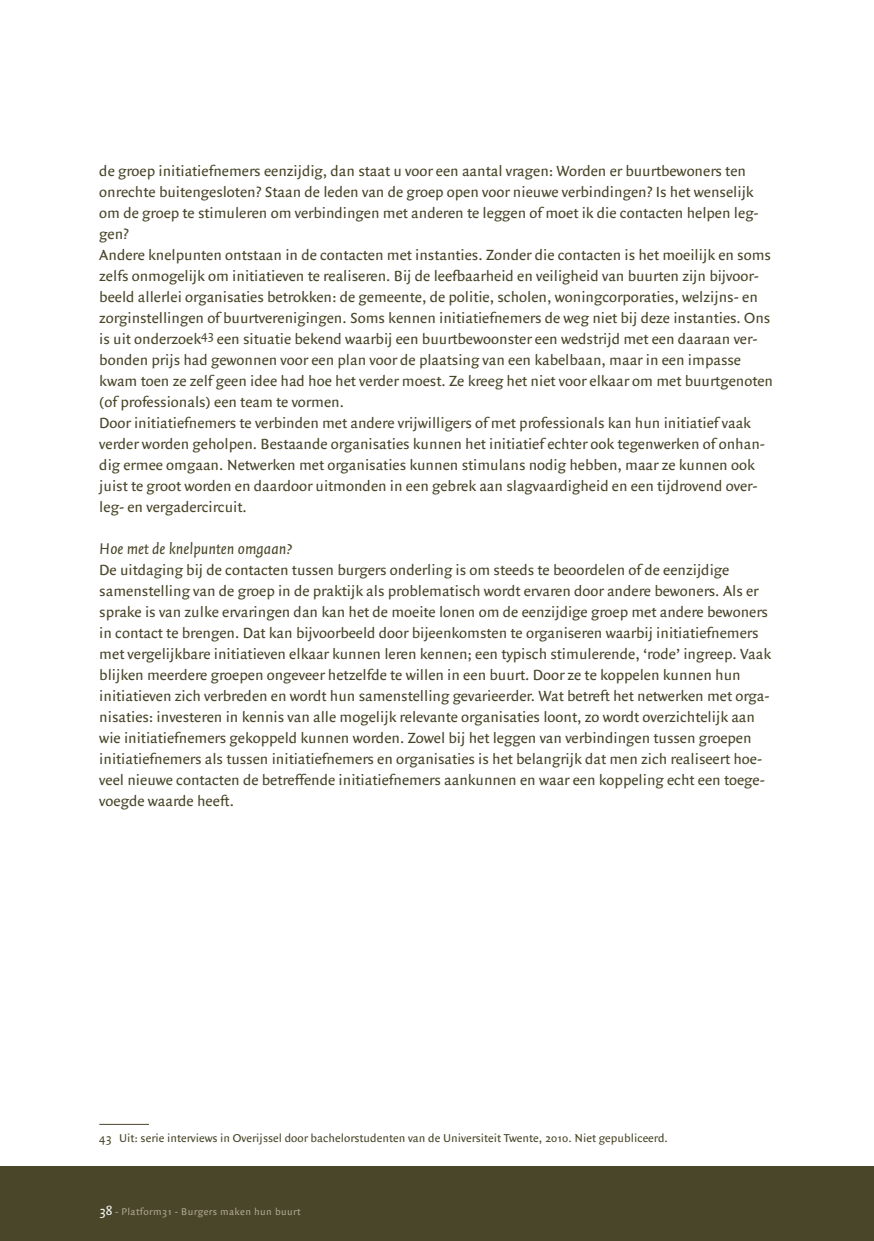
<style>
.page{position:relative;width:874px;height:1241px;background:#fff}
.page>*{position:absolute;margin:0;border:0;box-sizing:border-box;transform-origin:0 0}
.t1{font:italic 16.62px "Quadraat Sans";color:#4a462a}
.t2{font:15.75px/21px "Quadraat Sans";color:#4a462a}
.t3{font:12.25px "Quadraat Sans";letter-spacing:.005em;color:#4a462a}
.t4{font:10.5px "Quadraat Sans";letter-spacing:.04em;color:#b1a693}
.s1{font-size:13.12px;color:#fff}
</style>
<div class="page">
<div style="left:0;top:1166px;width:873px;height:74px;background:#4a462a"></div>
<hr style="left:99px;top:1123px;width:50px;height:1px;background:#4a462a">
<p class="t2" style="left:99px;top:160px;width:675px">de groep initiatiefnemers eenzijdig, dan staat u voor een aantal vragen: Worden er buurtbewoners ten onrechte buitengesloten? Staan de leden van de groep open voor nieuwe verbindingen? Is het wenselijk om de groep te stimuleren om verbindingen met anderen te leggen of moet ik die contacten helpen leg&shy;gen?<br>Andere knelpunten ontstaan in de contacten met instanties. Zonder die contacten is het moeilijk en soms zelfs onmogelijk om initiatieven te realiseren. Bij de leefbaarheid en veiligheid van buurten zijn bijvoor&shy;beeld allerlei organisaties betrokken: de gemeente, de politie, scholen, woningcorporaties, welzijns- en zorginstellingen of buurtverenigingen. Soms kennen initiatiefnemers de weg niet bij deze instanties. Ons is uit onderzoek<sup>43</sup> een situatie bekend waarbij een buurtbewoonster een wedstrijd met een daaraan ver&shy;bonden prijs had gewonnen voor een plan voor de plaatsing van een kabelbaan, maar in een impasse kwam toen ze zelf geen idee had hoe het verder moest. Ze kreeg het niet voor elkaar om met buurtgenoten (of professionals) een team te vormen.<br>Door initiatiefnemers te verbinden met andere vrijwilligers of met professionals kan hun initiatief vaak verder worden geholpen. Bestaande organisaties kunnen het initiatief echter ook tegenwerken of onhan&shy;dig ermee omgaan. Netwerken met organisaties kunnen stimulans nodig hebben, maar ze kunnen ook juist te groot worden en daardoor uitmonden in een gebrek aan slagvaardigheid en een tijdrovend over&shy;leg- en vergadercircuit.</p>
<p class="t1" style="left:99px;top:540px;width:194px">Hoe met de knelpunten omgaan?</p>
<p class="t2" style="left:99px;top:559px;width:673px">De uitdaging bij de contacten tussen burgers onderling is om steeds te beoordelen of de eenzijdige samenstelling van de groep in de praktijk als problematisch wordt ervaren door andere bewoners. Als er sprake is van zulke ervaringen dan kan het de moeite lonen om de eenzijdige groep met andere bewoners in contact te brengen. Dat kan bijvoorbeeld door bijeenkomsten te organiseren waarbij initiatiefnemers met vergelijkbare initiatieven elkaar kunnen leren kennen; een typisch stimulerende, ‘rode’ ingreep. Vaak blijken meerdere groepen ongeveer hetzelfde te willen in een buurt. Door ze te koppelen kunnen hun initiatieven zich verbreden en wordt hun samenstelling gevarieerder. Wat betreft het netwerken met orga&shy;nisaties: investeren in kennis van alle mogelijk relevante organisaties loont, zo wordt overzichtelijk aan wie initiatiefnemers gekoppeld kunnen worden. Zowel bij het leggen van verbindingen tussen groepen initiatiefnemers als tussen initiatiefnemers en organisaties is het belangrijk dat men zich realiseert hoe&shy;veel nieuwe contacten de betreffende initiatiefnemers aankunnen en waar een koppeling echt een toege&shy;voegde waarde heeft.</p>
<p class="t3" style="left:99px;top:1130px;width:570px">43 Uit: serie interviews in Overijssel door bachelorstudenten van de Universiteit Twente, 2010. Niet gepubliceerd.</p>
<p class="t4" style="left:99px;top:1205px;width:202px"><span class="s1">38</span> - Platform31 - Burgers maken hun buurt</p>
</div>
